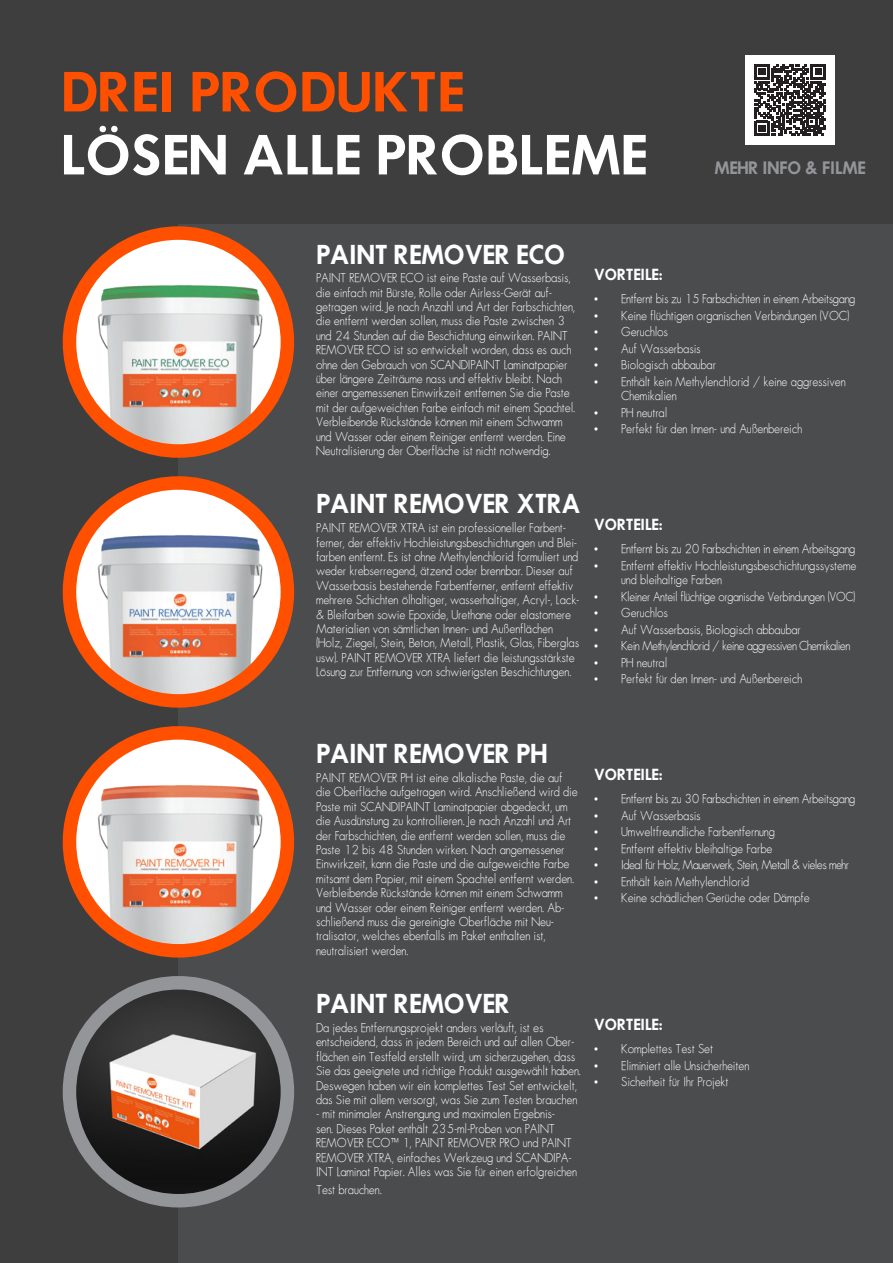
<style>
.page{position:relative;width:893px;height:1263px;background:#3e3e3f}
.page>*{position:absolute;margin:0;border:0;box-sizing:border-box;transform-origin:0 0}
.t1{font:52.5px "Futura ICG Demi";color:#fff}
.t2{font:52.5px "Futura ICG Demi";color:#ff5000}
.Textrubrik{font:25.5px "Futura ICG Demi";letter-spacing:-.01em;color:#fff;scale:.95 1}
.Textrubrik-2{font:16.8px "Futura ICG Demi";letter-spacing:-.01em;color:#939598;scale:.95 1}
.Text{font:15px "Futura ICG Demi";letter-spacing:-.01em;color:#fff;scale:.95 1}
.Text-2{font:12px/14.4px "Futura ICG Light";letter-spacing:-.01em;color:#fff;scale:.95 1}
.Text-3{font:12px "Futura ICG Light";letter-spacing:-.03em;color:#fff;scale:.95 1}
.Text-4{font:12px "Futura ICG Light";letter-spacing:-.05em;color:#fff;scale:.95 1}
.Text-5{font:12px "Futura ICG Light";letter-spacing:-.03em;color:#fff;scale:.92 1}
</style>
<div class="page">
<div style="left:178px;top:225px;width:715px;height:1038px;background:#4b4c4d"></div>
<svg style="left:69px;top:233px;width:218px;height:218px;background:#ffdccc"></svg>
<img style="left:69px;top:272px;width:218px;height:179px">
<div style="left:63px;top:226px;width:231px;height:232px;border:14px solid #ff5000;border-radius:50%"></div>
<svg style="left:69px;top:733px;width:218px;height:218px;background:#ffddcd"></svg>
<img style="left:69px;top:772px;width:218px;height:179px">
<div style="left:63px;top:726px;width:231px;height:231px;border:14px solid #ff5000;border-radius:50%"></div>
<img style="left:69px;top:983px;width:218px;height:218px;border-radius:109px">
<div style="left:63px;top:976px;width:231px;height:231px;border:14px solid #939598;border-radius:50%"></div>
<svg style="left:69px;top:483px;width:218px;height:218px;background:#ffdccd"></svg>
<img style="left:69px;top:522px;width:218px;height:179px">
<div style="left:63px;top:476px;width:231px;height:232px;border:14px solid #ff5000;border-radius:50%"></div>
<div style="left:745px;top:55px;width:90px;height:90px;background:#fff"></div>
<svg style="left:754px;top:64px;width:72px;height:72px"></svg>
<p class="t2" style="left:61px;top:57px;width:405px">DREI PRODUKTE</p>
<p class="t1" style="left:61px;top:120px;width:588px">LÖSEN ALLE PROBLEME</p>
<p class="Textrubrik-2" style="left:714px;top:157px;width:161px">MEHR INFO &amp; FILME</p>
<p class="Textrubrik" style="left:316px;top:237px;width:264px">PAINT REMOVER ECO</p>
<p class="Text-2" style="left:316px;top:270px;width:274px">PAINT REMOVER ECO ist eine Paste auf Wasserbasis, die einfach mit Bürste, Rolle oder Airless-Gerät auf&shy;getragen wird. Je nach Anzahl und Art der Farbschichten, die entfernt werden sollen, muss die Paste zwischen 3 und 24 Stunden auf die Beschichtung einwirken. PAINT REMOVER ECO ist so entwickelt worden, dass es auch ohne den Gebrauch von SCANDIPAINT Laminatpapier über längere Zeiträume nass und effektiv bleibt. Nach einer angemessenen Einwirkzeit entfernen Sie die Paste mit der aufgeweichten Farbe einfach mit einem Spachtel.<br>Verbleibende Rückstände können mit einem Schwamm und Wasser oder einem Reiniger entfernt werden. Eine Neutralisierung der Oberfläche ist nicht notwendig.</p>
<p class="Text" style="left:594px;top:265px;width:74px">VORTEILE:</p>
<p class="Text-3" style="left:594px;top:291px;width:276px">• Entfernt bis zu 15 Farbschichten in einem Arbeitsgang</p>
<p class="Text-2" style="left:594px;top:308px;width:270px">• Keine flüchtigen organischen Verbindungen (VOC)</p>
<p class="Text-2" style="left:594px;top:325px;width:79px">• Geruchlos</p>
<p class="Text-2" style="left:594px;top:341px;width:114px">• Auf Wasserbasis</p>
<p class="Text-2" style="left:594px;top:358px;width:130px">• Biologisch abbaubar</p>
<p class="Text-2" style="left:621px;top:374px;width:238px;text-indent:-27px">• Enthält kein Methylenchlorid / keine aggressiven<br>Chemikalien</p>
<p class="Text-2" style="left:594px;top:405px;width:78px">• PH neutral</p>
<p class="Text-2" style="left:594px;top:422px;width:220px">• Perfekt für den Innen- und Außenbereich</p>
<p class="Textrubrik" style="left:316px;top:487px;width:280px">PAINT REMOVER XTRA</p>
<p class="Text-2" style="left:316px;top:520px;width:279px">PAINT REMOVER XTRA ist ein professioneller Farbent&shy;ferner, der effektiv Hochleistungsbeschichtungen und Blei&shy;farben entfernt. Es ist ohne Methylenchlorid formuliert und weder krebserregend, ätzend oder brennbar. Dieser auf Wasserbasis bestehende Farbentferner, entfernt effektiv mehrere Schichten ölhaltiger, wasserhaltiger, Acryl-, Lack-&amp; Bleifarben sowie Epoxide, Urethane oder elastomere Materialien von sämtlichen Innen- und Außenflächen (Holz, Ziegel, Stein, Beton, Metall, Plastik, Glas, Fiberglas usw). PAINT REMOVER XTRA liefert die leistungsstärkste Lösung zur Entfernung von schwierigsten Beschichtungen.</p>
<p class="Text" style="left:594px;top:515px;width:74px">VORTEILE:</p>
<p class="Text-3" style="left:594px;top:541px;width:276px">• Entfernt bis zu 20 Farbschichten in einem Arbeitsgang</p>
<p class="Text-2" style="left:621px;top:558px;width:249px;text-indent:-27px">• Entfernt effektiv Hochleistungsbeschichtungssysteme und bleihaltige Farben</p>
<p class="Text-5" style="left:594px;top:588px;width:285px">• Kleiner Anteil flüchtige organische Verbindungen (VOC)</p>
<p class="Text-2" style="left:594px;top:605px;width:79px">• Geruchlos</p>
<p class="Text-2" style="left:594px;top:622px;width:219px">• Auf Wasserbasis, Biologisch abbaubar</p>
<p class="Text-4" style="left:594px;top:638px;width:271px">• Kein Methylenchlorid / keine aggressiven Chemikalien</p>
<p class="Text-2" style="left:594px;top:655px;width:78px">• PH neutral</p>
<p class="Text-2" style="left:594px;top:671px;width:220px">• Perfekt für den Innen- und Außenbereich</p>
<p class="Textrubrik" style="left:316px;top:737px;width:245px">PAINT REMOVER PH</p>
<p class="Text-2" style="left:316px;top:770px;width:277px">PAINT REMOVER PH ist eine alkalische Paste, die auf die Oberfläche aufgetragen wird. Anschließend wird die Paste mit SCANDIPAINT Laminatpapier abgedeckt, um die Ausdünstung zu kontrollieren. Je nach Anzahl und Art der Farbschichten, die entfernt werden sollen, muss die Paste 12 bis 48 Stunden wirken. Nach angemessener Einwirkzeit, kann die Paste und die aufgeweichte Farbe mitsamt dem Papier, mit einem Spachtel entfernt werden.<br>Verbleibende Rückstände können mit einem Schwamm und Wasser oder einem Reiniger entfernt werden. Ab&shy;schließend muss die gereinigte Oberfläche mit Neu&shy;tralisator, welches ebenfalls im Paket enthalten ist, neutralisiert werden.</p>
<p class="Text" style="left:594px;top:764px;width:74px">VORTEILE:</p>
<p class="Text-3" style="left:594px;top:791px;width:276px">• Entfernt bis zu 30 Farbschichten in einem Arbeitsgang</p>
<p class="Text-2" style="left:594px;top:808px;width:114px">• Auf Wasserbasis</p>
<p class="Text-2" style="left:594px;top:824px;width:192px">• Umweltfreundliche Farbentfernung</p>
<p class="Text-2" style="left:594px;top:841px;width:189px">• Entfernt effektiv bleihaltige Farbe</p>
<p class="Text-4" style="left:594px;top:857px;width:270px">• Ideal für Holz, Mauerwerk, Stein, Metall &amp; vieles mehr</p>
<p class="Text-2" style="left:594px;top:874px;width:165px">• Enthält kein Methylenchlorid</p>
<p class="Text-2" style="left:594px;top:890px;width:228px">• Keine schädlichen Gerüche oder Dämpfe</p>
<p class="Textrubrik" style="left:316px;top:987px;width:206px">PAINT REMOVER</p>
<p class="Text-2" style="left:316px;top:1020px;width:280px">Da jedes Entfernungsprojekt anders verläuft, ist es entscheidend, dass in jedem Bereich und auf allen Ober&shy;flächen ein Testfeld erstellt wird, um sicherzugehen, dass Sie das geeignete und richtige Produkt ausgewählt haben.<br>Deswegen haben wir ein komplettes Test Set entwickelt, das Sie mit allem versorgt, was Sie zum Testen brauchen</p>
<p class="Text-2" style="left:316px;top:1106px;width:276px">- mit minimaler Anstrengung und maximalen Ergebnis-<br>sen. Dieses Paket enthält 235-ml-Proben von PAINT REMOVER ECO™ 1, PAINT REMOVER PRO und PAINT REMOVER XTRA, einfaches Werkzeug und SCANDIPA-INT Laminat Papier. Alles was Sie für einen erfolgreichen</p>
<p class="Text-2" style="left:316px;top:1182px;width:71px">Test brauchen.</p>
<p class="Text" style="left:594px;top:1014px;width:74px">VORTEILE:</p>
<p class="Text-2" style="left:594px;top:1041px;width:127px">• Komplettes Test Set</p>
<p class="Text-2" style="left:594px;top:1058px;width:165px">• Eliminiert alle Unsicherheiten</p>
<p class="Text-2" style="left:594px;top:1074px;width:143px">• Sicherheit für Ihr Projekt</p>
</div>
